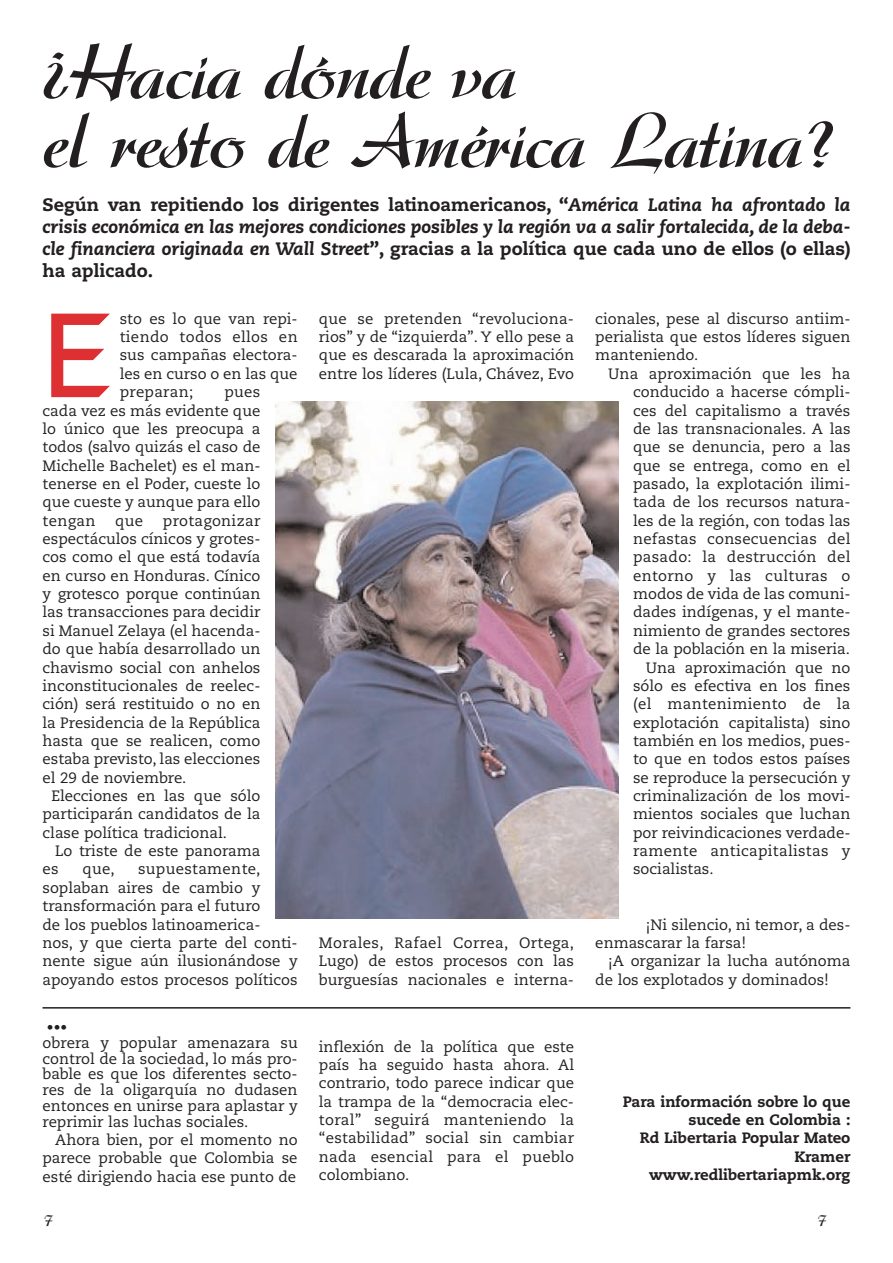
<style>
.page{position:relative;width:893px;height:1263px;background:#fff}
.page>*{position:absolute;margin:0;border:0;box-sizing:border-box;transform-origin:0 0}
.t1{font:117.9px "Russell Square";color:#de2f32}
.t2{font:500 76.5px/69px "Arkona";color:#231f20}
.t3{font:italic 800 18px/22px "Caecilia";color:#231f20;text-align:justify}
.t4{font:15px/18.3px "Caecilia";color:#231f20;text-align:justify}
.t5{font:15px "Caecilia";letter-spacing:.02em;color:#231f20}
.t6{font:800 15px/18.3px "Caecilia";color:#231f20;text-align:right}
.t7{font:500 15px "Arkona";color:#231f20}
.t8{font:800 13.5px "Caecilia";color:#231f20}
.s1{font-style:normal}
</style>
<div class="page">
<img style="left:275px;top:401px;width:343px;height:517px">
<hr style="left:43px;top:1007px;width:807px;height:1px;background:#231f20">
<h2 class="t2" style="left:43px;top:41px;width:789px">¿Hacia dónde va<br>el resto de América Latina?</h2>
<p class="t3" style="left:43px;top:195px;width:810px"><span class="s1">Según van repitiendo los dirigentes latinoamericanos, “</span>América Latina ha afrontado la crisis económica en las mejores condiciones posibles y la región va a salir fortalecida, de la deba&shy;cle financiera originada en Wall Street<span class="s1">”, gracias a la política que cada uno de ellos (o ellas) ha aplicado.</span></p>
<h1 class="t1" style="left:43px;top:314px;width:71px">E</h1>
<p class="t4" style="left:120px;top:311px;width:179px">sto es lo que van repi&shy;tiendo todos ellos en sus campañas electora&shy;les en curso o en las que preparan;</p>
<p class="t4" style="left:43px;top:384px;width:219px;text-indent:182px">pues cada vez es más evidente que lo único que les preocupa a todos (salvo quizás el caso de Michelle Bachelet) es el man&shy;tenerse en el Poder, cueste lo que cueste y aunque para ello tengan</p>
<p class="t4" style="left:115px;top:513px;width:30px">que</p>
<p class="t5" style="left:163px;top:514px;width:99px">protagonizar</p>
<p class="t4" style="left:43px;top:531px;width:219px">espectáculos cínicos y grotes-</p>
<p class="t4" style="left:43px;top:549px;width:219px">cos como el que está todavía</p>
<p class="t4" style="left:43px;top:568px;width:219px">en curso en Honduras. Cínico</p>
<p class="t4" style="left:43px;top:586px;width:219px">y grotesco porque continúan</p>
<p class="t4" style="left:43px;top:604px;width:219px">las transacciones para decidir</p>
<p class="t4" style="left:43px;top:623px;width:219px">si Manuel Zelaya (el hacenda-</p>
<p class="t4" style="left:43px;top:641px;width:219px">do que había desarrollado un</p>
<p class="t4" style="left:43px;top:659px;width:219px">chavismo social con anhelos</p>
<p class="t4" style="left:43px;top:678px;width:219px">inconstitucionales de reelec-</p>
<p class="t4" style="left:43px;top:696px;width:219px">ción) será restituido o no en</p>
<p class="t4" style="left:43px;top:714px;width:219px">la Presidencia de la República</p>
<p class="t4" style="left:43px;top:733px;width:219px">hasta que se realicen, como</p>
<p class="t4" style="left:43px;top:751px;width:219px">estaba previsto, las elecciones</p>
<p class="t4" style="left:43px;top:770px;width:145px">el 29 de noviembre.</p>
<p class="t4" style="left:51px;top:788px;width:210px">Elecciones en las que sólo</p>
<p class="t4" style="left:43px;top:806px;width:219px">participarán candidatos de la</p>
<p class="t4" style="left:43px;top:825px;width:186px">clase política tradicional.</p>
<p class="t4" style="left:55px;top:843px;width:207px">Lo triste de este panorama</p>
<p class="t4" style="left:43px;top:861px;width:18px">es</p>
<p class="t4" style="left:82px;top:861px;width:34px">que,</p>
<p class="t4" style="left:43px;top:861px;width:257px;text-align:left;text-indent:95px">supuestamente, soplaban aires de cambio y transformación para el futuro<br>de los pueblos latinoamerica-<br>nos, y que cierta parte del conti&shy;nente sigue aún ilusionándose y apoyando estos procesos políticos</p>
<p class="t8" style="left:47px;top:1022px;width:22px">•••</p>
<p class="t4" style="left:43px;top:1036px;width:257px;line-height:15.8px">obrera y popular amenazara su control de la sociedad, lo más pro&shy;bable es que los diferentes secto&shy;res de la oligarquía no dudasen entonces en unirse para aplastar y reprimir las luchas sociales.</p>
<p class="t4" style="left:43px;top:1132px;width:257px;text-indent:13px">Ahora bien, por el momento no parece probable que Colombia se esté dirigiendo hacia ese punto de</p>
<p class="t7" style="left:44px;top:1213px;width:10px">7</p>
<p class="t4" style="left:319px;top:311px;width:257px">que se pretenden “revoluciona&shy;rios” y de “izquierda”. Y ello pese a que es descarada la aproximación entre los líderes (Lula, Chávez, Evo</p>
<p class="t4" style="left:319px;top:935px;width:257px">Morales, Rafael Correa, Ortega, Lugo) de estos procesos con las burguesías nacionales e interna-</p>
<p class="t4" style="left:319px;top:1038px;width:257px">inflexión de la política que este país ha seguido hasta ahora. Al contrario, todo parece indicar que la trampa de la “democracia elec&shy;toral” seguirá manteniendo la “estabilidad” social sin cambiar nada esencial para el pueblo colombiano.</p>
<p class="t4" style="left:595px;top:311px;width:257px">cionales, pese al discurso antiim&shy;perialista que estos líderes siguen manteniendo.</p>
<p class="t4" style="left:608px;top:366px;width:244px">Una aproximación que les ha</p>
<p class="t4" style="left:633px;top:384px;width:219px">conducido a hacerse cómpli-</p>
<p class="t4" style="left:633px;top:402px;width:219px">ces del capitalismo a través</p>
<p class="t4" style="left:633px;top:421px;width:219px">de las transnacionales. A las</p>
<p class="t4" style="left:633px;top:439px;width:219px">que se denuncia, pero a las</p>
<p class="t4" style="left:633px;top:457px;width:219px">que se entrega, como en el</p>
<p class="t4" style="left:633px;top:476px;width:219px">pasado, la explotación ilimi-</p>
<p class="t4" style="left:633px;top:494px;width:219px">tada de los recursos natura-</p>
<p class="t4" style="left:633px;top:513px;width:219px">les de la región, con todas las</p>
<p class="t4" style="left:633px;top:531px;width:219px">nefastas consecuencias del</p>
<p class="t5" style="left:633px;top:551px;width:219px">pasado: la destrucción del</p>
<p class="t5" style="left:633px;top:569px;width:219px">entorno y las culturas o</p>
<p class="t4" style="left:633px;top:586px;width:219px">modos de vida de las comuni-</p>
<p class="t4" style="left:633px;top:604px;width:219px">dades indígenas, y el mante-</p>
<p class="t4" style="left:633px;top:623px;width:219px">nimiento de grandes sectores</p>
<p class="t4" style="left:633px;top:641px;width:218px">de la población en la miseria.</p>
<p class="t4" style="left:646px;top:659px;width:206px">Una aproximación que no</p>
<p class="t4" style="left:633px;top:678px;width:219px">sólo es efectiva en los fines</p>
<p class="t5" style="left:633px;top:698px;width:219px">(el mantenimiento de la</p>
<p class="t4" style="left:633px;top:714px;width:219px">explotación capitalista) sino</p>
<p class="t4" style="left:633px;top:733px;width:219px">también en los medios, pues-</p>
<p class="t4" style="left:633px;top:751px;width:219px">to que en todos estos países</p>
<p class="t4" style="left:633px;top:770px;width:219px">se reproduce la persecución y</p>
<p class="t4" style="left:633px;top:788px;width:219px">criminalización de los movi-</p>
<p class="t4" style="left:633px;top:806px;width:219px">mientos sociales que luchan</p>
<p class="t4" style="left:633px;top:825px;width:219px">por reivindicaciones verdade-</p>
<p class="t5" style="left:633px;top:844px;width:219px">ramente anticapitalistas y</p>
<p class="t4" style="left:633px;top:861px;width:82px">socialistas.</p>
<p class="t4" style="left:595px;top:916px;width:257px;text-indent:51px">¡Ni silencio, ni temor, a des&shy;enmascarar la farsa!</p>
<p class="t4" style="left:595px;top:953px;width:257px;text-indent:13px">¡A organizar la lucha autónoma de los explotados y dominados!</p>
<p class="t6" style="left:623px;top:1094px;width:229px">Para información sobre lo que sucede en Colombia :<br>Rd Libertaria Popular Mateo<br>Kramer www.redlibertariapmk.org</p>
<p class="t7" style="left:818px;top:1213px;width:10px">7</p>
</div>
